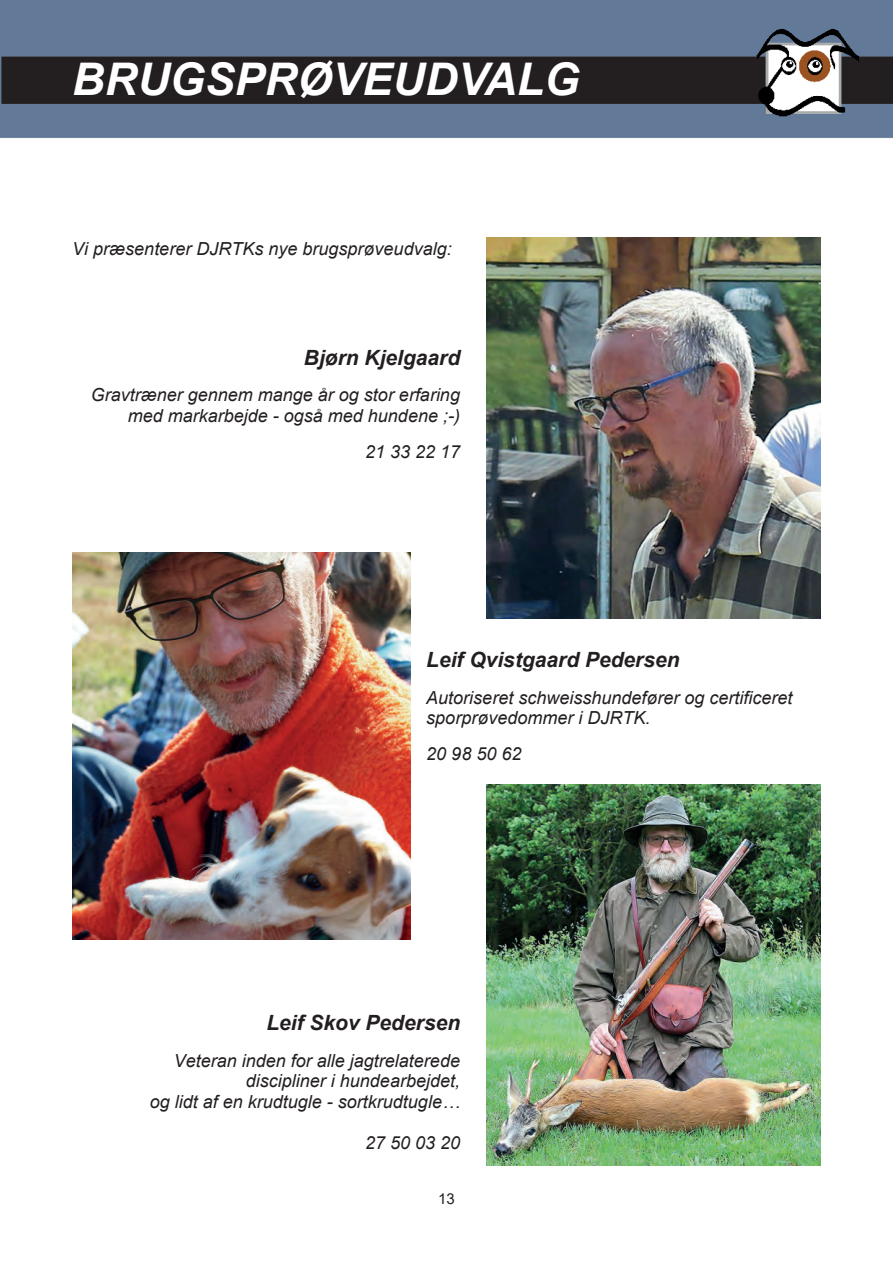
<style>
.page{position:relative;width:893px;height:1263px;background:#fff}
.page>*{position:absolute;margin:0;border:0;box-sizing:border-box;transform-origin:0 0}
.t1{font:italic 700 45px "Arial";color:#fff}
.t2{font:italic 700 21px "Arial";color:#231f20}
.t3{font:italic 18px/20.7px "Arial";color:#231f20;text-align:right}
.t4{font:15px "Arial";color:#231f20}
</style>
<div class="page">
<img style="left:0;top:0;width:893px;height:138px">
<img style="left:487px;top:784px;width:334px;height:381px">
<img style="left:72px;top:552px;width:339px;height:387px">
<img style="left:487px;top:237px;width:334px;height:382px">
<img style="left:757px;top:28px;width:102px;height:89px">
<h1 class="t1" style="left:72px;top:63px;width:509px">BRUGSPRØVEUDVALG</h1>
<p class="t3" style="left:72px;top:240px;width:381px">Vi præsenterer DJRTKs nye brugsprøveudvalg:</p>
<p class="t2" style="left:304px;top:350px;width:158px">Bjørn Kjelgaard</p>
<p class="t3" style="left:91px;top:386px;width:371px">Gravtræner gennem mange år og stor erfaring med markarbejde - også med hundene ;-)</p>
<p class="t3" style="left:365px;top:443px;width:97px">21 33 22 17</p>
<p class="t2" style="left:426px;top:652px;width:255px">Leif Qvistgaard Pedersen</p>
<p class="t3" style="left:426px;top:688px;width:368px;text-align:left">Autoriseret schweisshundefører og certificeret sporprøvedommer i DJRTK.</p>
<p class="t3" style="left:426px;top:745px;width:97px">20 98 50 62</p>
<p class="t2" style="left:266px;top:1015px;width:195px">Leif Skov Pedersen</p>
<p class="t3" style="left:150px;top:1052px;width:312px">Veteran inden for alle jagtrelaterede discipliner i hundearbejdet,<br>og lidt af en krudtugle - sortkrudtugle…</p>
<p class="t3" style="left:365px;top:1134px;width:97px">27 50 03 20</p>
<p class="t4" style="left:438px;top:1193px;width:18px">13</p>
</div>
